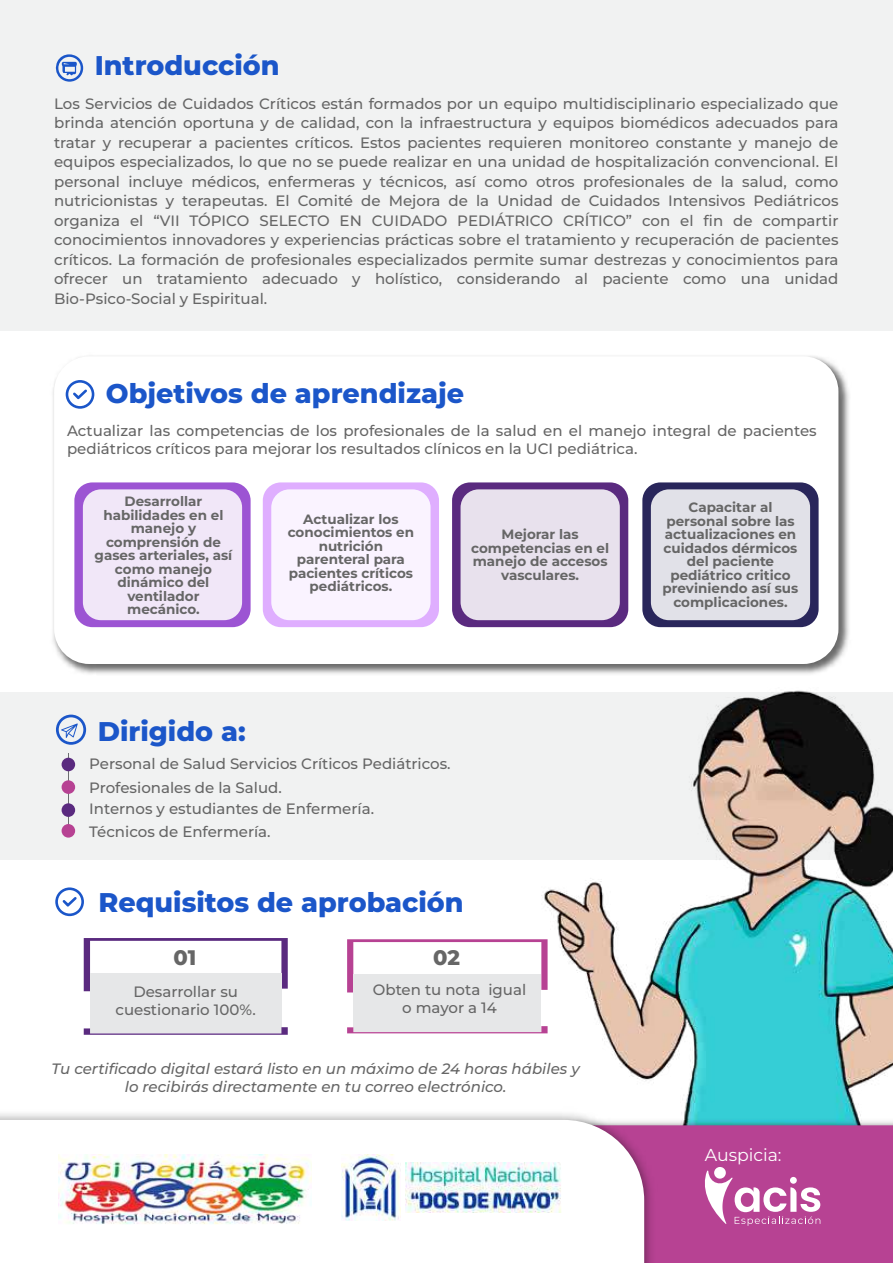
<style>
.page{position:relative;width:893px;height:1263px;background:#fff}
.page>*{position:absolute;margin:0;border:0;box-sizing:border-box;transform-origin:0 0}
.t1{font:800 27px "Montserrat";color:#1b56c9}
.t2{font:800 21px "Montserrat";color:#666}
.t3{font:17.25px "Montserrat";color:#fff}
.t4{font:500 15px/19.5px "Montserrat";color:#666}
.t5{font:italic 500 15px/18px "Montserrat";color:#666;text-align:center}
.t6{font:700 13.5px/13.5px "Montserrat";color:#666;text-align:center}
</style>
<div class="page">
<img style="left:53px;top:356px;width:797px;height:318px">
<div style="left:54px;top:356px;width:784px;height:308px;background:#fff;border-radius:35px"></div>
<div style="left:0;top:0;width:893px;height:330px;background:#f1f2f2"></div>
<div style="left:0;top:692px;width:893px;height:168px;background:#f1f2f2"></div>
<svg style="left:55px;top:54px;width:28px;height:28px"></svg>
<svg style="left:66px;top:380px;width:28px;height:29px"></svg>
<svg style="left:56px;top:715px;width:30px;height:30px"></svg>
<hr style="left:68px;top:753px;width:1px;height:78px;background:#6d6e71">
<div style="left:62px;top:758px;width:13px;height:13px;background:#5a2a7f;border-radius:50%"></div>
<div style="left:62px;top:780px;width:13px;height:14px;background:#b74293;border-radius:50%"></div>
<div style="left:62px;top:824px;width:13px;height:14px;background:#b74293;border-radius:50%"></div>
<div style="left:62px;top:803px;width:13px;height:14px;background:#5a2a7f;border-radius:50%"></div>
<svg style="left:55px;top:887px;width:29px;height:29px"></svg>
<svg style="left:84px;top:938px;width:204px;height:53px"></svg>
<div style="left:90px;top:973px;width:191px;height:60px;background:#e6e7e8"></div>
<svg style="left:84px;top:1027px;width:204px;height:8px"></svg>
<svg style="left:347px;top:939px;width:178px;height:53px"></svg>
<div style="left:353px;top:975px;width:188px;height:57px;background:#e6e7e8"></div>
<svg style="left:347px;top:1027px;width:178px;height:6px"></svg>
<img style="left:525px;top:670px;width:368px;height:444px">
<div style="left:74px;top:482px;width:177px;height:145px;background:#9c54d3;border-radius:18px"></div>
<div style="left:83px;top:489px;width:159px;height:131px;background:#f1e7f8;border-radius:18px"></div>
<div style="left:263px;top:482px;width:176px;height:145px;background:#dfaeff;border-radius:18px"></div>
<div style="left:271px;top:489px;width:159px;height:131px;background:#faf3ff;border-radius:18px"></div>
<div style="left:452px;top:482px;width:176px;height:145px;background:#5a2a7f;border-radius:18px"></div>
<div style="left:461px;top:489px;width:159px;height:131px;background:#e8e1ed;border-radius:18px"></div>
<div style="left:642px;top:482px;width:177px;height:145px;background:#29265b;border-radius:18px"></div>
<div style="left:651px;top:489px;width:159px;height:131px;background:#e1e1e8;border-radius:18px"></div>
<img style="left:662px;top:1114px;width:231px;height:11px">
<div style="left:662px;top:1125px;width:231px;height:138px;background:#b74293"></div>
<svg style="left:701px;top:1167px;width:119px;height:59px"></svg>
<img style="left:0;top:1104px;width:662px;height:159px">
<svg style="left:0;top:1120px;width:644px;height:143px"></svg>
<img style="left:59px;top:1155px;width:253px;height:71px">
<img style="left:342px;top:1155px;width:59px;height:65px">
<img style="left:406px;top:1163px;width:158px;height:49px">
<h1 class="t1" style="left:95px;top:46px;width:186px">Introducción</h1>
<p class="t4" style="left:54px;top:93px;width:786px;text-align:justify">Los Servicios de Cuidados Críticos están formados por un equipo multidisciplinario especializado que brinda atención oportuna y de calidad, con la infraestructura y equipos biomédicos adecuados para tratar y recuperar a pacientes críticos. Estos pacientes requieren monitoreo constante y manejo de equipos especializados, lo que no se puede realizar en una unidad de hospitalización convencional. El personal incluye médicos, enfermeras y técnicos, así como otros profesionales de la salud, como nutricionistas y terapeutas. El Comité de Mejora de la Unidad de Cuidados Intensivos Pediátricos organiza el “VII TÓPICO SELECTO EN CUIDADO PEDIÁTRICO CRÍTICO” con el fin de compartir conocimientos innovadores y experiencias prácticas sobre el tratamiento y recuperación de pacientes críticos. La formación de profesionales especializados permite sumar destrezas y conocimientos para ofrecer un tratamiento adecuado y holístico, considerando al paciente como una unidad Bio-Psico-Social y Espiritual.</p>
<h1 class="t1" style="left:106px;top:374px;width:360px">Objetivos de aprendizaje</h1>
<p class="t4" style="left:67px;top:421px;width:751px;line-height:18px">Actualizar las competencias de los profesionales de la salud en el manejo integral de pacientes pediátricos críticos para mejorar los resultados clínicos en la UCI pediátrica.</p>
<p class="t6" style="left:95px;top:494px;width:139px">Desarrollar habilidades en el manejo y comprensión de gases arteriales, así como manejo dinámico del ventilador mecánico.</p>
<p class="t6" style="left:288px;top:511px;width:128px">Actualizar los conocimientos en nutrición parenteral para pacientes críticos pediátricos.</p>
<p class="t6" style="left:471px;top:527px;width:139px">Mejorar las competencias en el manejo de accesos vasculares.</p>
<h1 class="t1" style="left:98px;top:711px;width:149px">Dirigido a:</h1>
<p class="t4" style="left:89px;top:752px;width:363px;line-height:23.5px">Personal de Salud Servicios Críticos Pediátricos.<br>Profesionales de la Salud.</p>
<p class="t4" style="left:89px;top:821px;width:183px">Técnicos de Enfermería.</p>
<p class="t4" style="left:89px;top:799px;width:286px">Internos y estudiantes de Enfermería.</p>
<h1 class="t1" style="left:98px;top:882px;width:367px">Requisitos de aprobación</h1>
<h2 class="t2" style="left:174px;top:942px;width:24px">01</h2>
<h2 class="t2" style="left:433px;top:942px;width:28px">02</h2>
<p class="t4" style="left:116px;top:982px;width:142px;line-height:18px;text-align:center">Desarrollar su cuestionario 100%.</p>
<p class="t4" style="left:373px;top:980px;width:155px;line-height:18px;text-align:center">Obten tu nota igual o mayor a 14</p>
<p class="t5" style="left:52px;top:1059px;width:530px">Tu certificado digital estará listo en un máximo de 24 horas hábiles y lo recibirás directamente en tu correo electrónico.</p>
<p class="t6" style="left:663px;top:500px;width:137px">Capacitar al personal sobre las actualizaciones en cuidados dérmicos del paciente pediátrico critico previniendo así sus complicaciones.</p>
<p class="t3" style="left:705px;top:1143px;width:78px">Auspicia:</p>
</div>
